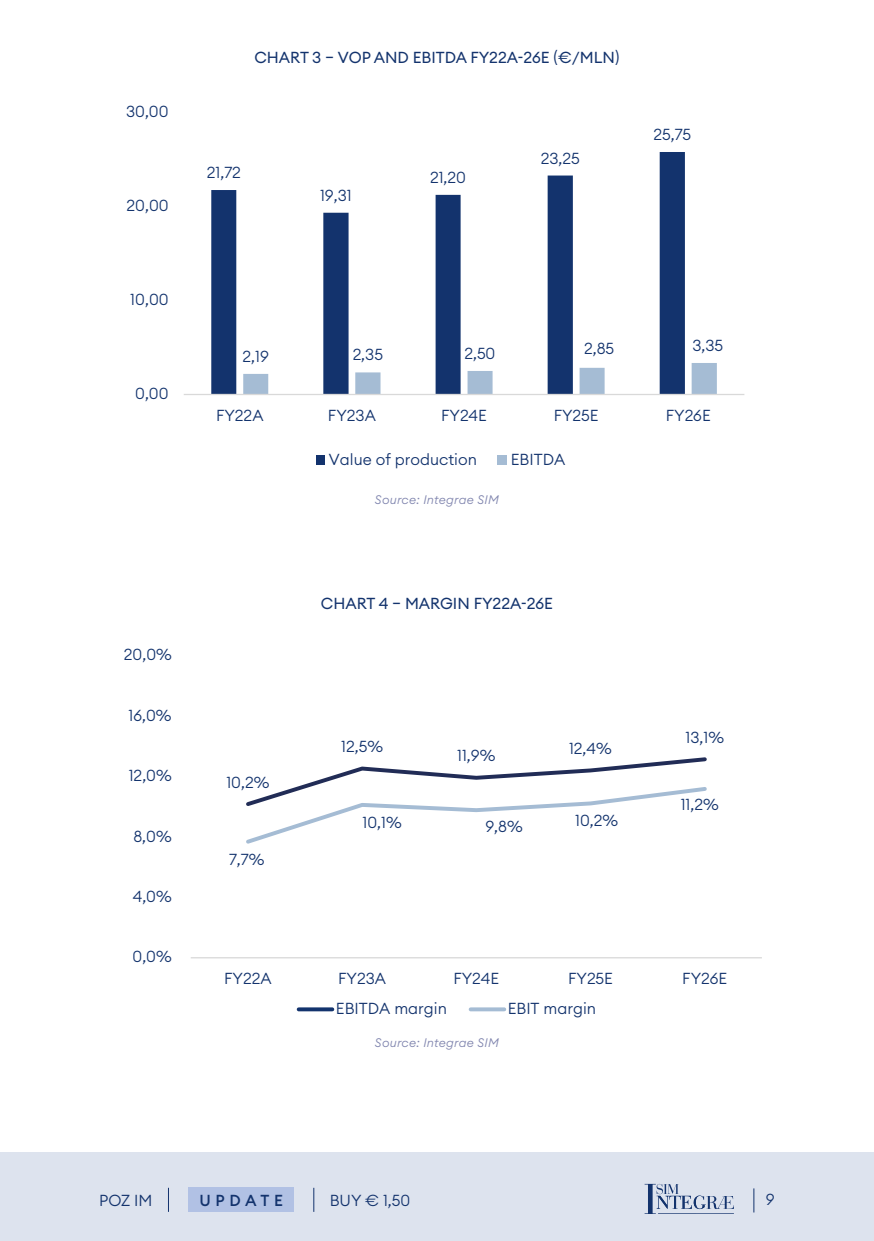
<style>
.page{position:relative;width:874px;height:1241px;background:#fff}
.page>*{position:absolute;margin:0;border:0;box-sizing:border-box;transform-origin:0 0}
.t1{font:300 15.75px "Euclid Circular A";color:#13336d}
.t2{font:15.75px "Euclid Circular A";color:#13336d}
.t3{font:500 15.75px "Euclid Circular A";letter-spacing:.3em;color:#13336d}
.t4{font:italic 300 12.25px "Euclid Circular A";letter-spacing:.02em;color:#8186af}
</style>
<div class="page">
<div style="left:0;top:1152px;width:873px;height:88px;background:#dde3ee"></div>
<svg style="left:168px;top:1187px;width:1px;height:24px"></svg>
<div style="left:188px;top:1187px;width:106px;height:24px;background:#b1c1e4"></div>
<svg style="left:313px;top:1187px;width:1px;height:24px"></svg>
<svg style="left:753px;top:1188px;width:1px;height:24px"></svg>
<svg style="left:644px;top:1183px;width:89px;height:30px"></svg>
<svg style="left:211px;top:152px;width:473px;height:242px"></svg>
<svg style="left:243px;top:363px;width:473px;height:31px"></svg>
<hr style="left:184px;top:394px;width:560px;height:1px;background:#d9d9d9">
<div style="left:316px;top:455px;width:9px;height:9px;background:#13336d"></div>
<div style="left:497px;top:455px;width:9px;height:9px;background:#a5bcd4"></div>
<hr style="left:191px;top:956px;width:570px;height:2px;background:#d9d9d9">
<svg style="left:246px;top:757px;width:461px;height:87px"></svg>
<svg style="left:298px;top:1007px;width:34px;height:4px"></svg>
<svg style="left:470px;top:1007px;width:34px;height:4px"></svg>
<p class="t1" style="left:126px;top:101px;width:44px">30,00</p>
<p class="t1" style="left:126px;top:195px;width:43px">20,00</p>
<p class="t1" style="left:130px;top:289px;width:40px">10,00</p>
<p class="t1" style="left:135px;top:383px;width:35px">0,00</p>
<p class="t1" style="left:124px;top:644px;width:49px">20,0%</p>
<p class="t1" style="left:129px;top:705px;width:44px">16,0%</p>
<p class="t1" style="left:129px;top:765px;width:44px">12,0%</p>
<p class="t1" style="left:117px;top:817px;width:40px">10,00</p>
<p class="t1" style="left:133px;top:825px;width:40px">8,0%</p>
<p class="t1" style="left:133px;top:886px;width:40px">4,0%</p>
<p class="t1" style="left:132px;top:946px;width:41px">0,0%</p>
<p class="t2" style="left:254px;top:47px;width:366px">CHART 3 – VOP AND EBITDA FY22A-26E (€/MLN)</p>
<p class="t1" style="left:207px;top:162px;width:35px">21,72</p>
<p class="t1" style="left:320px;top:185px;width:33px">19,31</p>
<p class="t1" style="left:430px;top:167px;width:37px">21,20</p>
<p class="t1" style="left:540px;top:148px;width:40px">23,25</p>
<p class="t1" style="left:653px;top:124px;width:39px">25,75</p>
<p class="t1" style="left:242px;top:346px;width:28px">2,19</p>
<p class="t1" style="left:352px;top:344px;width:32px">2,35</p>
<p class="t1" style="left:464px;top:343px;width:32px">2,50</p>
<p class="t1" style="left:584px;top:338px;width:32px">2,85</p>
<p class="t1" style="left:692px;top:335px;width:32px">3,35</p>
<p class="t1" style="left:216px;top:405px;width:49px">FY22A</p>
<p class="t1" style="left:328px;top:405px;width:49px">FY23A</p>
<p class="t1" style="left:441px;top:405px;width:47px">FY24E</p>
<p class="t1" style="left:553px;top:405px;width:46px">FY25E</p>
<p class="t1" style="left:665px;top:405px;width:47px">FY26E</p>
<p class="t1" style="left:329px;top:449px;width:149px">Value of production</p>
<p class="t1" style="left:510px;top:449px;width:56px">EBITDA</p>
<p class="t4" style="left:375px;top:492px;width:125px">Source: Integrae SIM</p>
<p class="t1" style="left:226px;top:771px;width:44px">10,2%</p>
<p class="t1" style="left:229px;top:849px;width:37px">7,7%</p>
<p class="t2" style="left:321px;top:593px;width:233px">CHART 4 – MARGIN FY22A-26E</p>
<p class="t1" style="left:341px;top:736px;width:43px">12,5%</p>
<p class="t1" style="left:457px;top:745px;width:40px">11,9%</p>
<p class="t1" style="left:568px;top:738px;width:44px">12,4%</p>
<p class="t1" style="left:362px;top:812px;width:41px">10,1%</p>
<p class="t1" style="left:485px;top:815px;width:39px">9,8%</p>
<p class="t1" style="left:575px;top:810px;width:44px">10,2%</p>
<p class="t1" style="left:685px;top:726px;width:40px">13,1%</p>
<p class="t1" style="left:680px;top:794px;width:39px">11,2%</p>
<p class="t1" style="left:224px;top:968px;width:49px">FY22A</p>
<p class="t1" style="left:338px;top:968px;width:49px">FY23A</p>
<p class="t1" style="left:453px;top:968px;width:47px">FY24E</p>
<p class="t1" style="left:567px;top:968px;width:46px">FY25E</p>
<p class="t1" style="left:682px;top:968px;width:47px">FY26E</p>
<p class="t1" style="left:336px;top:998px;width:112px">EBITDA margin</p>
<p class="t1" style="left:507px;top:998px;width:90px">EBIT margin</p>
<p class="t4" style="left:375px;top:1034px;width:125px">Source: Integrae SIM</p>
<p class="t1" style="left:99px;top:1189px;width:55px">POZ IM</p>
<p class="t3" style="left:199px;top:1190px;width:85px">UPDATE</p>
<p class="t1" style="left:329px;top:1189px;width:82px">BUY € 1,50</p>
<p class="t1" style="left:765px;top:1188px;width:10px">9</p>
</div>
